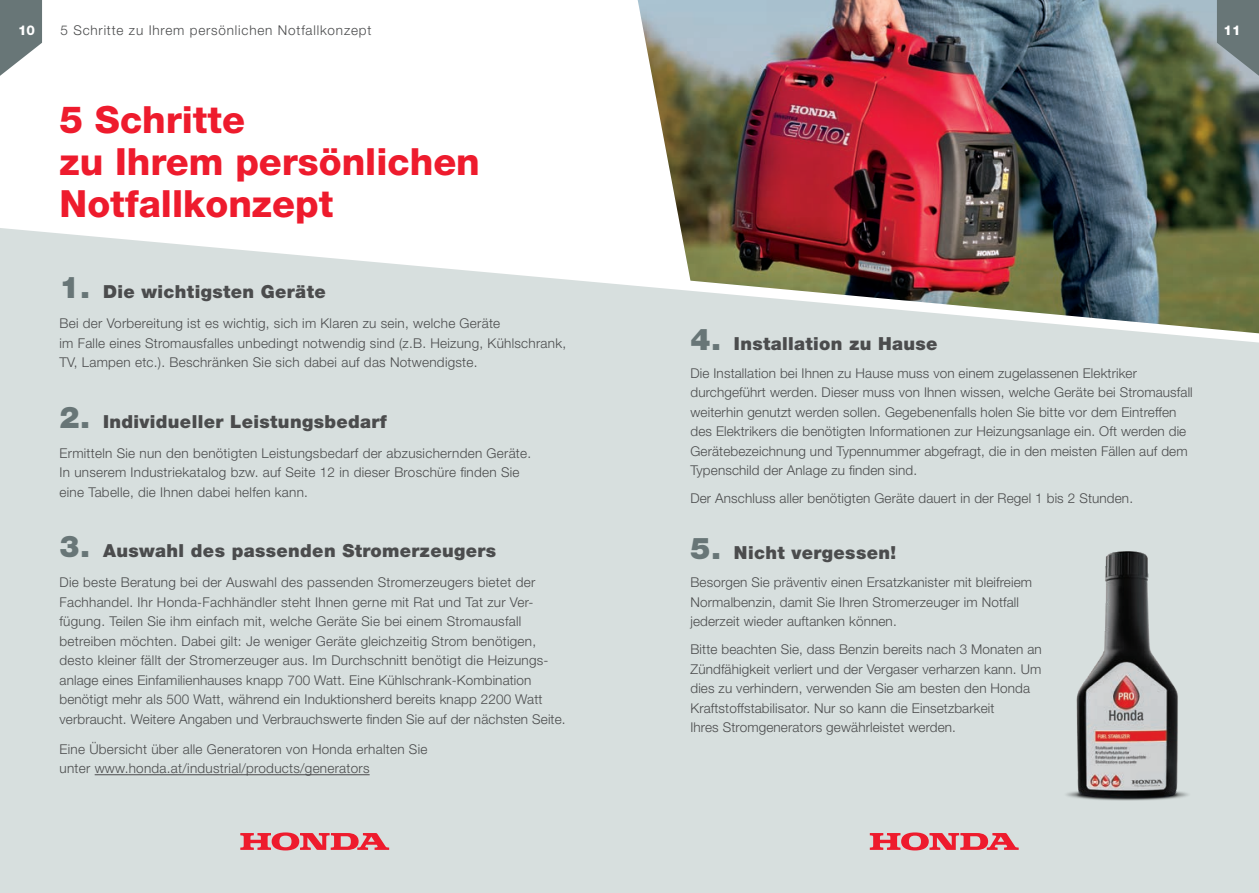
<style>
.page{position:relative;width:1259px;height:893px;background:#fff}
.page>*{position:absolute;margin:0;border:0;box-sizing:border-box;transform-origin:0 0}
.t1{font:800 37.5px/42px "Helvetica Neue LT Pro";color:#ee1b2d}
.t2{font:900 18px "Helvetica Neue LT Pro";letter-spacing:.02em;color:#4b4c4d}
.t3{font:300 13.5px/19.5px "Helvetica Neue LT Pro";letter-spacing:.01em;color:#4b4c4d}
.t4{font:300 13.5px "Helvetica Neue LT Pro";letter-spacing:.06em;color:#4b4c4d}
.t5{font:800 13.5px "Helvetica Neue LT Pro";color:#fff}
.s1{font-size:30px;color:#687677}
</style>
<div class="page">
<div style="left:0;top:228px;width:1259px;height:665px;background:#d7dfde"></div>
<img style="left:637px;top:0;width:622px;height:333px">
<svg style="left:0;top:0;width:42px;height:76px"></svg>
<svg style="left:1217px;top:0;width:42px;height:76px;background:#738181"></svg>
<hr style="left:95px;top:774px;width:275px;height:1px;background:#4b4c4d">
<img style="left:1057px;top:546px;width:137px;height:268px">
<svg style="left:240px;top:832px;width:149px;height:18px;background:#e3717a"></svg>
<svg style="left:870px;top:832px;width:148px;height:18px;background:#e3707a"></svg>
<p class="t5" style="left:18px;top:22px;width:19px">10</p>
<p class="t4" style="left:61px;top:22px;width:312px">5 Schritte zu Ihrem persönlichen Notfallkonzept</p>
<p class="t5" style="left:1223px;top:22px;width:19px">11</p>
<h1 class="t1" style="left:60px;top:99px;width:422px">5 Schritte<br>zu Ihrem persönlichen<br>Notfallkonzept</h1>
<h2 class="t2" style="left:60px;top:281px;width:268px"><span class="s1">1.</span> Die wichtigsten Geräte</h2>
<p class="t3" style="left:60px;top:314px;width:508px">Bei der Vorbereitung ist es wichtig, sich im Klaren zu sein, welche Geräte<br>im Falle eines Stromausfalles unbedingt notwendig sind (z.B. Heizung, Kühlschrank,<br>TV, Lampen etc.). Beschränken Sie sich dabei auf das Notwendigste.</p>
<h2 class="t2" style="left:60px;top:411px;width:329px"><span class="s1">2.</span> Individueller Leistungsbedarf</h2>
<p class="t3" style="left:60px;top:443px;width:473px">Ermitteln Sie nun den benötigten Leistungsbedarf der abzusichernden Geräte.<br>In unserem Industriekatalog bzw. auf Seite 12 in dieser Broschüre finden Sie eine Tabelle, die Ihnen dabei helfen kann.</p>
<h2 class="t2" style="left:60px;top:540px;width:438px"><span class="s1">3.</span> Auswahl des passenden Stromerzeugers</h2>
<p class="t3" style="left:60px;top:572px;width:507px">Die beste Beratung bei der Auswahl des passenden Stromerzeugers bietet der Fachhandel. Ihr Honda-Fachhändler steht Ihnen gerne mit Rat und Tat zur Ver&shy;fügung. Teilen Sie ihm einfach mit, welche Geräte Sie bei einem Stromausfall betreiben möchten. Dabei gilt: Je weniger Geräte gleichzeitig Strom benötigen, desto kleiner fällt der Stromerzeuger aus. Im Durchschnitt benötigt die Heizungs&shy;anlage eines Einfamilienhauses knapp 700 Watt. Eine Kühlschrank-Kombination benötigt mehr als 500 Watt, während ein Induktionsherd bereits knapp 2200 Watt verbraucht. Weitere Angaben und Verbrauchswerte finden Sie auf der nächsten Seite.</p>
<p class="t3" style="left:60px;top:739px;width:369px">Eine Übersicht über alle Generatoren von Honda erhalten Sie unter www.honda.at/industrial/products/generators</p>
<h2 class="t2" style="left:690px;top:332px;width:249px"><span class="s1">4.</span> Installation zu Hause</h2>
<p class="t3" style="left:690px;top:363px;width:504px">Die Installation bei Ihnen zu Hause muss von einem zugelassenen Elektriker durchgeführt werden. Dieser muss von Ihnen wissen, welche Geräte bei Stromausfall weiterhin genutzt werden sollen. Gegebenenfalls holen Sie bitte vor dem Eintreffen des Elektrikers die benötigten Informationen zur Heizungsanlage ein. Oft werden die Gerätebezeichnung und Typennummer abgefragt, die in den meisten Fällen auf dem Typenschild der Anlage zu finden sind.</p>
<p class="t3" style="left:690px;top:488px;width:444px">Der Anschluss aller benötigten Geräte dauert in der Regel 1 bis 2 Stunden.</p>
<h2 class="t2" style="left:690px;top:542px;width:207px"><span class="s1">5.</span> Nicht vergessen!</h2>
<p class="t3" style="left:690px;top:572px;width:343px">Besorgen Sie präventiv einen Ersatzkanister mit bleifreiem<br>Normalbenzin, damit Sie Ihren Stromerzeuger im Notfall jederzeit wieder auftanken können.</p>
<p class="t3" style="left:690px;top:639px;width:353px">Bitte beachten Sie, dass Benzin bereits nach 3 Monaten an Zündfähigkeit verliert und der Vergaser verharzen kann. Um dies zu verhindern, verwenden Sie am besten den Honda Kraftstoffstabilisator. Nur so kann die Einsetzbarkeit<br>Ihres Stromgenerators gewährleistet werden.</p>
</div>
